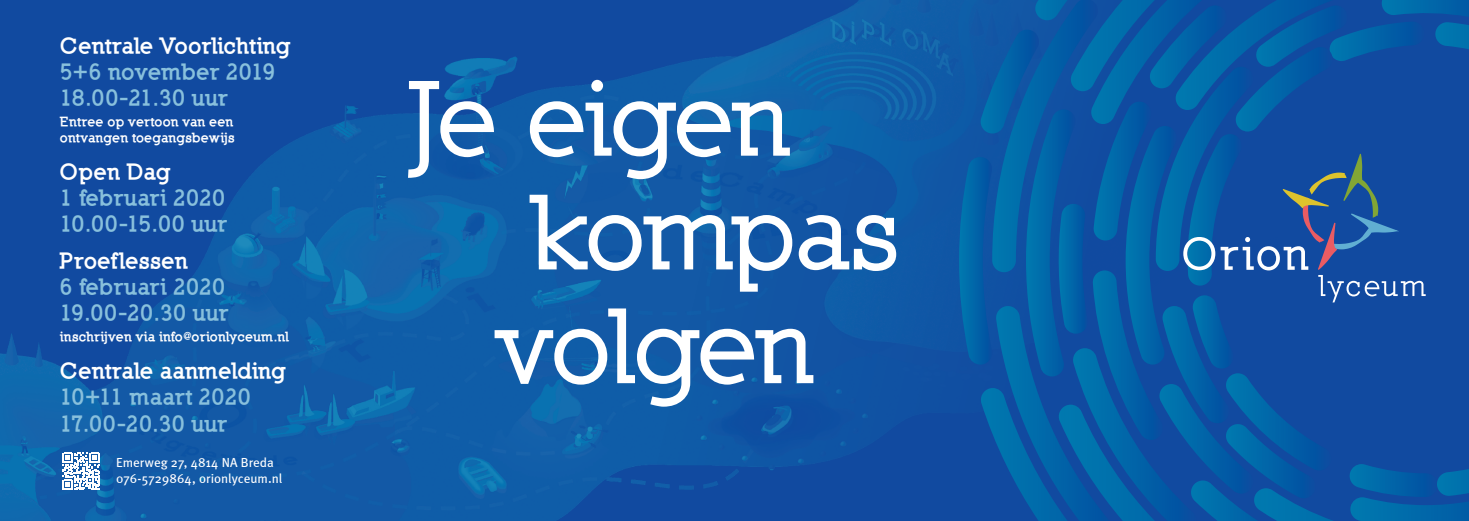
<style>
.page{position:relative;width:1469px;height:521px;background:#fff}
.page>*{position:absolute;margin:0;border:0;box-sizing:border-box;transform-origin:0 0}
.t1{font:800 105px "Nilland";letter-spacing:.005em;color:#fff}
.t2{font:900 21.88px/26.2px "Nilland";color:#88c0dc}
.t3{font:900 21.88px "Nilland";letter-spacing:.005em;color:#fff}
.t4{font:900 21.88px/26.2px "Nilland";letter-spacing:.02em;color:#88c0dc}
.t5{font:900 13.12px/15.8px "Nilland";letter-spacing:.01em;color:#fff}
.t6{font:13.12px/15.8px "Meta";color:#fff}
</style>
<div class="page">
<img style="left:0;top:0;width:959px;height:521px">
<svg style="left:63px;top:452px;width:37px;height:38px"></svg>
<svg style="left:959px;top:0;width:509px;height:521px;background:#0d58a4"></svg>
<p class="t3" style="left:60px;top:31px;width:232px">Centrale Voorlichting</p>
<p class="t2" style="left:60px;top:58px;width:217px">5+6 november 2019<br>18.00-21.30 uur</p>
<p class="t5" style="left:60px;top:114px;width:176px">Entree op vertoon van een ontvangen toegangsbewijs</p>
<p class="t3" style="left:60px;top:157px;width:112px">Open Dag</p>
<p class="t2" style="left:60px;top:184px;width:169px">1 februari 2020<br>10.00-15.00 uur</p>
<p class="t3" style="left:60px;top:247px;width:130px">Proeflessen</p>
<p class="t4" style="left:60px;top:274px;width:170px">6 februari 2020<br>19.00-20.30 uur</p>
<p class="t5" style="left:60px;top:329px;width:230px">inschrijven via info@orionlyceum.nl</p>
<p class="t3" style="left:60px;top:357px;width:227px">Centrale aanmelding</p>
<p class="t2" style="left:60px;top:384px;width:192px">10+11 maart 2020<br>17.00-20.30 uur</p>
<p class="t6" style="left:116px;top:455px;width:168px">Emerweg 27, 4814 NA Breda<br>076-5729864, orionlyceum.nl</p>
<h1 class="t1" style="left:410px;top:57px;width:380px">Je eigen</h1>
<h1 class="t1" style="left:530px;top:171px;width:370px">kompas</h1>
<h1 class="t1" style="left:496px;top:284px;width:317px">volgen</h1>
</div>
